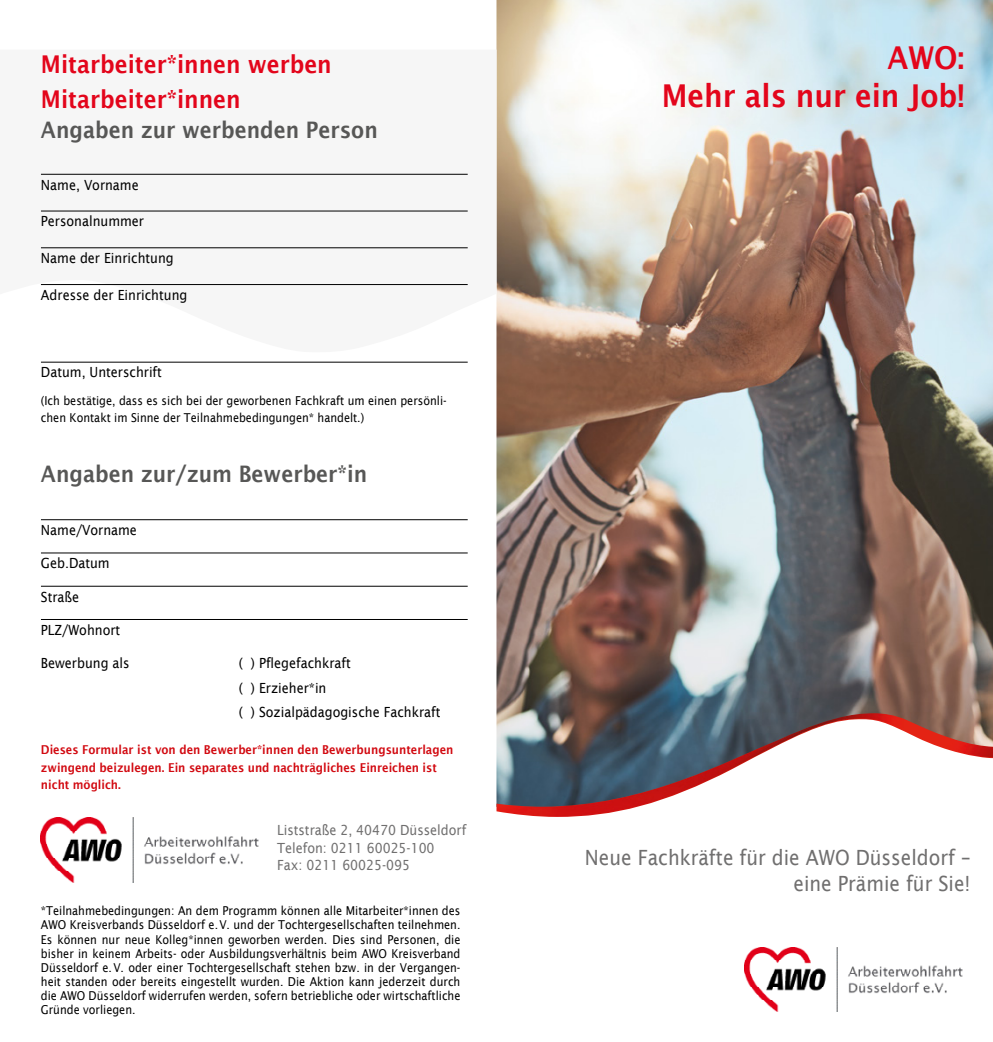
<style>
.page{position:relative;width:993px;height:1042px;background:#fff}
.page>*{position:absolute;margin:0;border:0;box-sizing:border-box;transform-origin:0 0}
.t1{font:600 31.5px/38.5px "Lucida Sans";color:#e3051b;text-align:right;scale:.9 1}
.t2{font:600 24.5px/35px "Lucida Sans";color:#e3051b;scale:.9 1}
.t3{font:600 22.75px "Lucida Sans";color:#575756;scale:.9 1}
.t4{font:21px/26.2px "Lucida Sans";color:#706f6f;text-align:right;scale:.9 1}
.t5{font:14px/24.5px "Lucida Sans";color:#000;scale:.9 1}
.t6{font:14px/17.5px "Lucida Sans";color:#706f6f;scale:.9 1}
.t7{font:12.25px/14px "Lucida Sans";color:#000;scale:.89 1}
.t8{font:600 12.25px/17.5px "Lucida Sans";color:#d20a11;scale:.9 1}
</style>
<div class="page">
<img style="left:496px;top:0;width:496px;height:711px">
<img style="left:744px;top:947px;width:219px;height:64px">
<img style="left:496px;top:711px;width:496px;height:106px">
<img style="left:41px;top:818px;width:218px;height:64px">
<div style="left:40px;top:173px;width:428px;height:113px;background:#f6f6f6"></div>
<hr style="left:41px;top:174px;width:426px;height:1px;background:#000">
<hr style="left:41px;top:211px;width:426px;height:1px;background:#000">
<hr style="left:41px;top:247px;width:426px;height:1px;background:#000">
<hr style="left:41px;top:284px;width:426px;height:1px;background:#000">
<hr style="left:41px;top:362px;width:426px;height:1px;background:#000">
<hr style="left:41px;top:519px;width:426px;height:1px;background:#000">
<hr style="left:41px;top:552px;width:426px;height:1px;background:#000">
<hr style="left:41px;top:586px;width:426px;height:1px;background:#000">
<hr style="left:41px;top:619px;width:426px;height:1px;background:#000">
<h2 class="t2" style="left:41px;top:47px;width:324px">Mitarbeiter*innen werben<br>Mitarbeiter*innen</h2>
<h3 class="t3" style="left:41px;top:117px;width:375px">Angaben zur werbenden Person</h3>
<p class="t5" style="left:41px;top:172px;width:110px">Name, Vorname</p>
<p class="t5" style="left:41px;top:209px;width:116px">Personalnummer</p>
<p class="t5" style="left:41px;top:246px;width:149px">Name der Einrichtung</p>
<p class="t5" style="left:41px;top:283px;width:164px">Adresse der Einrichtung</p>
<p class="t5" style="left:41px;top:360px;width:136px">Datum, Unterschrift</p>
<p class="t7" style="left:41px;top:392px;width:457px;line-height:17.5px">(Ich bestätige, dass es sich bei der geworbenen Fachkraft um einen persönli&shy;chen Kontakt im Sinne der Teilnahmebedingungen* handelt.)</p>
<h3 class="t3" style="left:41px;top:461px;width:364px">Angaben zur/zum Bewerber*in</h3>
<p class="t5" style="left:41px;top:518px;width:108px">Name/Vorname</p>
<p class="t5" style="left:41px;top:551px;width:78px">Geb.Datum</p>
<p class="t5" style="left:41px;top:584px;width:44px">Straße</p>
<p class="t5" style="left:41px;top:617px;width:90px">PLZ/Wohnort</p>
<p class="t5" style="left:41px;top:651px;width:100px">Bewerbung als</p>
<p class="t5" style="left:239px;top:651px;width:225px">( ) Pflegefachkraft<br>( ) Erzieher*in<br>( ) Sozialpädagogische Fachkraft</p>
<p class="t8" style="left:41px;top:741px;width:459px">Dieses Formular ist von den Bewerber*innen den Bewerbungsunterlagen zwingend beizulegen. Ein separates und nachträgliches Einreichen ist nicht möglich.</p>
<p class="t6" style="left:277px;top:821px;width:212px">Liststraße 2, 40470 Düsseldorf<br>Telefon: 0211 60025-100<br>Fax: 0211 60025-095</p>
<p class="t7" style="left:41px;top:904px;width:472px;text-align:justify">*Teilnahmebedingungen: An dem Programm können alle Mitarbeiter*innen des AWO Kreisverbands Düsseldorf e.V. und der Tochtergesellschaften teilnehmen.<br>Es können nur neue Kolleg*innen geworben werden. Dies sind Personen, die bisher in keinem Arbeits- oder Ausbildungsverhältnis beim AWO Kreisverband Düsseldorf e.V. oder einer Tochtergesellschaft stehen bzw. in der Vergangen&shy;heit standen oder bereits eingestellt wurden. Die Aktion kann jederzeit durch die AWO Düsseldorf widerrufen werden, sofern betriebliche oder wirtschaftliche Gründe vorliegen.</p>
<h1 class="t1" style="left:661px;top:38px;width:337px">AWO:<br>Mehr als nur ein Job!</h1>
<h3 class="t4" style="left:584px;top:844px;width:430px">Neue Fachkräfte für die AWO Düsseldorf – eine Prämie für Sie!</h3>
</div>
